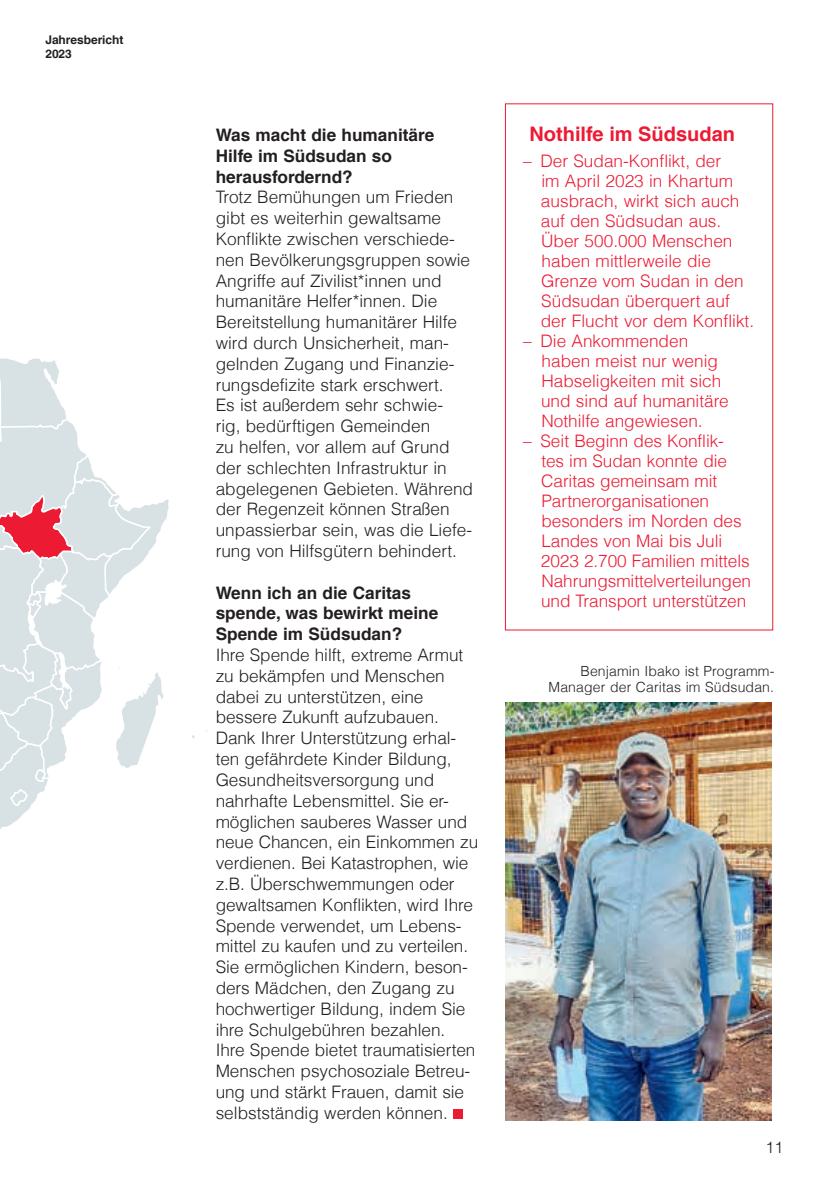
<style>
.page{position:relative;width:840px;height:1191px;background:#fff}
.page>*{position:absolute;margin:0;border:0;box-sizing:border-box;transform-origin:0 0}
.t1{font:700 20px "Helvetica LT Com";color:#ed1a33}
.t2{font:300 17.2px/20.8px "Helvetica LT Com";letter-spacing:-.005em;color:#231f20}
.t3{font:300 17.2px/20px "Helvetica LT Com";color:#ed1a33}
.t4{font:700 17.2px/20.8px "Helvetica LT Com";color:#231f20}
.t5{font:300 16px "Helvetica LT Com";color:#231f20}
.t6{font:300 14px/16px "Helvetica LT Com";letter-spacing:.01em;color:#231f20;text-align:right}
.t7{font:700 12px/14px "Helvetica LT Com";letter-spacing:-.005em;color:#231f20}
</style>
<div class="page">
<svg style="left:0;top:358px;width:169px;height:471px"></svg>
<div style="left:453px;top:1109px;width:9px;height:9px;background:#ed1a33"></div>
<div style="left:505px;top:104px;width:267px;height:526px;border:1px solid #ed1a33"></div>
<img style="left:505px;top:702px;width:266px;height:418px">
<p class="t7" style="left:45px;top:32px;width:79px">Jahresbericht<br>2023</p>
<p class="t4" style="left:215px;top:124px;width:220px">Was macht die humanitäre<br>Hilfe im Südsudan so herausfordernd?</p>
<p class="t2" style="left:215px;top:187px;width:259px">Trotz Bemühungen um Frieden gibt es weiterhin gewaltsame<br>Konflikte zwischen verschiede&shy;nen Bevölkerungsgruppen sowie<br>Angriffe auf Zivilist*innen und humanitäre Helfer*innen. Die<br>Bereitstellung humanitärer Hilfe wird durch Unsicherheit, man&shy;gelnden Zugang und Finanzie&shy;rungsdefizite stark erschwert.<br>Es ist außerdem sehr schwie-<br>rig, bedürftigen Gemeinden<br>zu helfen, vor allem auf Grund der schlechten Infrastruktur in abgelegenen Gebieten. Während der Regenzeit können Straßen unpassierbar sein, was die Liefe&shy;rung von Hilfsgütern behindert.</p>
<p class="t4" style="left:215px;top:582px;width:224px">Wenn ich an die Caritas spende, was bewirkt meine<br>Spende im Südsudan?</p>
<p class="t2" style="left:215px;top:644px;width:264px">Ihre Spende hilft, extreme Armut zu bekämpfen und Menschen dabei zu unterstützen, eine bessere Zukunft aufzubauen.<br>Dank Ihrer Unterstützung erhal&shy;ten gefährdete Kinder Bildung,<br>Gesundheitsversorgung und nahrhafte Lebensmittel. Sie er&shy;möglichen sauberes Wasser und neue Chancen, ein Einkommen zu verdienen. Bei Katastrophen, wie z.B. Überschwemmungen oder gewaltsamen Konflikten, wird Ihre<br>Spende verwendet, um Lebens&shy;mittel zu kaufen und zu verteilen.<br>Sie ermöglichen Kindern, beson&shy;ders Mädchen, den Zugang zu hochwertiger Bildung, indem Sie ihre Schulgebühren bezahlen.<br>Ihre Spende bietet traumatisierten<br>Menschen psychosoziale Betreu&shy;ung und stärkt Frauen, damit sie selbstständig werden können.</p>
<p class="t1" style="left:529px;top:122px;width:207px">Nothilfe im Südsudan</p>
<p class="t3" style="left:540px;top:151px;width:215px;text-indent:-18px">– Der Sudan-Konflikt, der<br>im April 2023 in Khartum ausbrach, wirkt sich auch auf den Südsudan aus.<br>Über 500.000 Menschen haben mittlerweile die<br>Grenze vom Sudan in den<br>Südsudan überquert auf der Flucht vor dem Konflikt.</p>
<p class="t3" style="left:540px;top:331px;width:189px;text-indent:-18px">– Die Ankommenden haben meist nur wenig<br>Habseligkeiten mit sich und sind auf humanitäre<br>Nothilfe angewiesen.</p>
<p class="t3" style="left:540px;top:431px;width:211px;text-indent:-18px">– Seit Beginn des Konflik&shy;tes im Sudan konnte die<br>Caritas gemeinsam mit<br>Partnerorganisationen besonders im Norden des<br>Landes von Mai bis Juli<br>2023 2.700 Familien mittels<br>Nahrungsmittelverteilungen und Transport unterstützen</p>
<p class="t6" style="left:548px;top:663px;width:227px">Benjamin Ibako ist Programm-<br>Manager der Caritas im Südsudan.</p>
<p class="t5" style="left:765px;top:1137px;width:19px">11</p>
</div>
